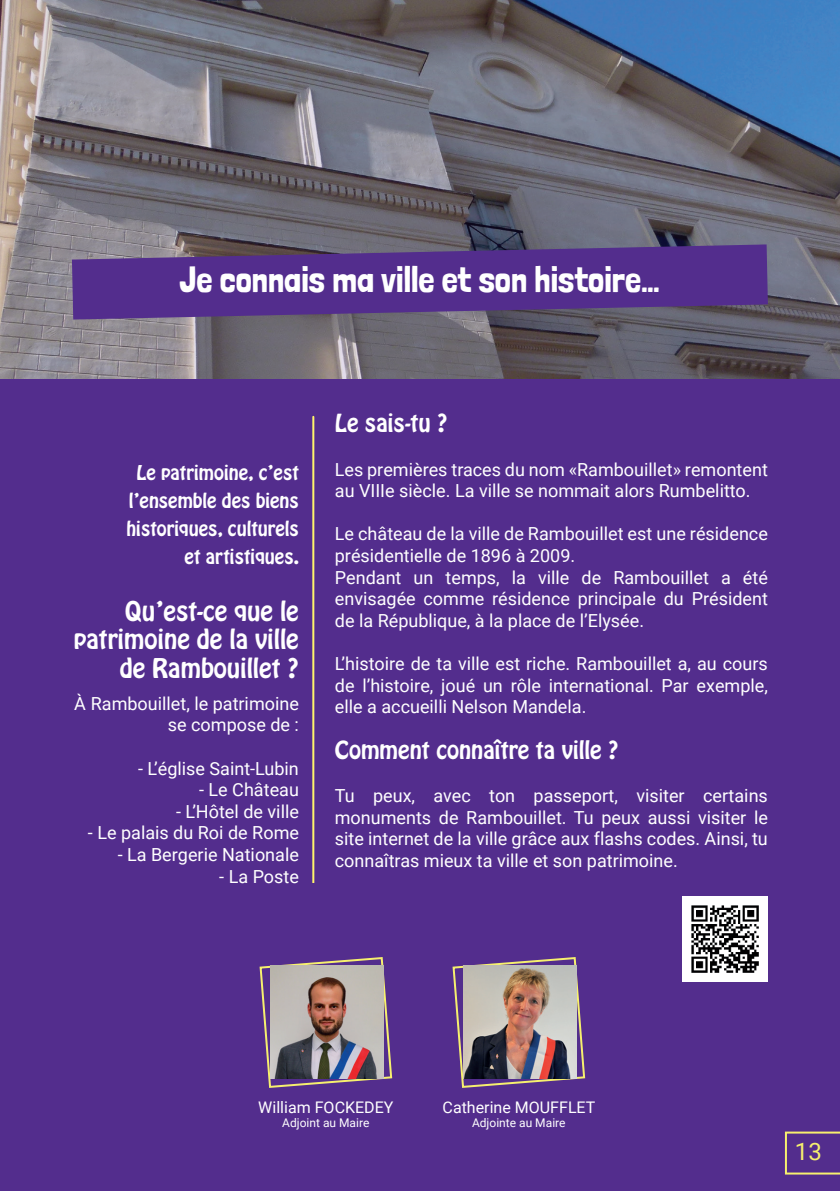
<style>
.page{position:relative;width:840px;height:1191px;background:#fff}
.page>*{position:absolute;margin:0;border:0;box-sizing:border-box;transform-origin:0 0}
.t1{font:36px "Londrina Solid";color:#fff}
.t2{font:24px/28.4px "Hobo Std";color:#fff;text-align:right}
.t3{font:24px "Roboto";color:#f6f06e}
.t4{font:22px "Hobo Std";color:#fff}
.t5{font:18px/21.6px "Roboto";color:#fff}
.t6{font:18px/28px "Hobo Std";color:#fff;text-align:right}
.t7{font:16px "Roboto";color:#fff}
.t8{font:12px "Roboto";color:#fff}
</style>
<div class="page">
<div style="left:0;top:0;width:839px;height:1191px;background:#532d8d"></div>
<img style="left:0;top:0;width:839px;height:378px">
<svg style="left:72px;top:244px;width:695px;height:75px"></svg>
<hr style="left:312px;top:417px;width:2px;height:465px;background:#fff46b">
<svg style="left:452px;top:957px;width:134px;height:131px"></svg>
<img style="left:463px;top:965px;width:113px;height:113px">
<svg style="left:259px;top:957px;width:134px;height:131px"></svg>
<img style="left:271px;top:965px;width:112px;height:113px">
<img style="left:682px;top:896px;width:85px;height:86px">
<svg style="left:785px;top:1131px;width:54px;height:43px"></svg>
<h1 class="t1" style="left:180px;top:258px;width:481px">Je connais ma ville et son histoire…</h1>
<p class="t6" style="left:126px;top:459px;width:174px">Le patrimoine, c’est l’ensemble des biens historiques, culturels et artistiques.</p>
<h2 class="t2" style="left:74px;top:597px;width:226px">Qu’est-ce que le patrimoine de la ville de Rambouillet ?</h2>
<p class="t5" style="left:74px;top:692px;width:226px;text-align:right">À Rambouillet, le patrimoine se compose de :</p>
<p class="t5" style="left:138px;top:756px;width:162px">- L’église Saint-Lubin</p>
<p class="t5" style="left:199px;top:778px;width:101px">- Le Château</p>
<p class="t5" style="left:176px;top:800px;width:124px">- L’Hôtel de ville</p>
<p class="t5" style="left:88px;top:821px;width:212px">- Le palais du Roi de Rome</p>
<p class="t5" style="left:118px;top:843px;width:183px">- La Bergerie Nationale</p>
<p class="t5" style="left:219px;top:864px;width:81px">- La Poste</p>
<p class="t4" style="left:334px;top:408px;width:114px">Le sais-tu ?</p>
<p class="t5" style="left:334px;top:458px;width:434px">Les premières traces du nom «Rambouillet» remontent au VIIIe siècle. La ville se nommait alors Rumbelitto.</p>
<p class="t5" style="left:334px;top:522px;width:434px">Le château de la ville de Rambouillet est une résidence présidentielle de 1896 à 2009.<br>Pendant un temps, la ville de Rambouillet a été envisagée comme résidence principale du Président de la République, à la place de l’Elysée.</p>
<p class="t5" style="left:334px;top:652px;width:434px;text-align:justify">L’histoire de ta ville est riche. Rambouillet a, au cours de l’histoire, joué un rôle international. Par exemple, elle a accueilli Nelson Mandela.</p>
<p class="t4" style="left:334px;top:734px;width:285px">Comment connaître ta ville ?</p>
<p class="t5" style="left:334px;top:784px;width:434px;text-align:justify">Tu peux, avec ton passeport, visiter certains monuments de Rambouillet. Tu peux aussi visiter le site internet de la ville grâce aux flashs codes. Ainsi, tu connaîtras mieux ta ville et son patrimoine.</p>
<p class="t7" style="left:258px;top:1095px;width:137px">William FOCKEDEY</p>
<p class="t8" style="left:282px;top:1114px;width:89px">Adjoint au Maire</p>
<p class="t7" style="left:442px;top:1095px;width:154px">Catherine MOUFFLET</p>
<p class="t8" style="left:472px;top:1114px;width:95px">Adjointe au Maire</p>
<h2 class="t3" style="left:794px;top:1134px;width:28px">13</h2>
</div>
